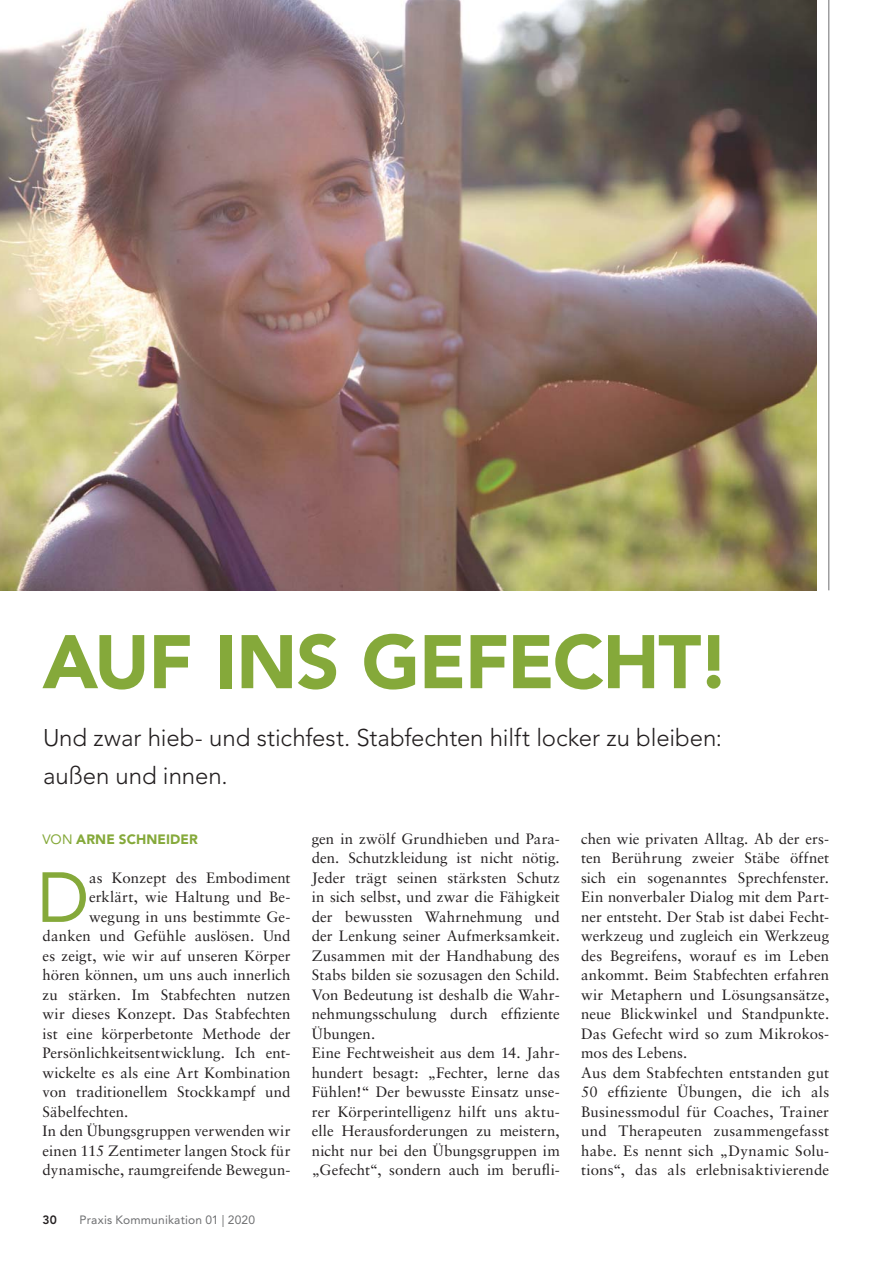
<style>
.page{position:relative;width:893px;height:1263px;background:#fff}
.page>*{position:absolute;margin:0;border:0;box-sizing:border-box;transform-origin:0 0}
.t1{font:900 75px "Avenir LT Std";letter-spacing:-.02em;color:#85a93a}
.t2{font:70.05px "Avenir LT Std";color:#85a93a}
.t3{font:300 24px/37.5px "Avenir LT Std";letter-spacing:-.005em;color:#231f20}
.t4{font:15px/19.5px "Sabon LT Std";letter-spacing:.005em;color:#231f20}
.t5{font:900 13.5px "Avenir LT Std";letter-spacing:.01em;color:#85a93a}
.t6{font:12px "Avenir LT Std";letter-spacing:.015em;color:#6d6e70}
.t7{font:800 12px "Avenir LT Std";color:#231f20}
.s1{font-weight:400}
</style>
<div class="page">
<img style="left:0;top:0;width:816px;height:590px">
<hr style="left:828px;top:0;width:1px;height:590px;background:#6d6e70">
<h1 class="t1" style="left:43px;top:626px;width:689px">AUF INS GEFECHT!</h1>
<h3 class="t3" style="left:43px;top:721px;width:680px">Und zwar hieb- und stichfest. Stabfechten hilft locker zu bleiben: außen und innen.</h3>
<p class="t5" style="left:43px;top:833px;width:157px"><span class="s1">VON</span> ARNE SCHNEIDER</p>
<h2 class="t2" style="left:37px;top:863px;width:53px">D</h2>
<p class="t4" style="left:89px;top:869px;width:203px">as Konzept des Embodiment</p>
<p class="t4" style="left:89px;top:888px;width:203px">erklärt, wie Haltung und Be-</p>
<p class="t4" style="left:89px;top:908px;width:203px">wegung in uns bestimmte Ge-</p>
<p class="t4" style="left:43px;top:927px;width:250px">danken und Gefühle auslösen. Und</p>
<p class="t4" style="left:43px;top:947px;width:250px">es zeigt, wie wir auf unseren Körper</p>
<p class="t4" style="left:43px;top:966px;width:250px">hören können, um uns auch innerlich</p>
<p class="t4" style="left:43px;top:986px;width:250px">zu stärken. Im Stabfechten nutzen</p>
<p class="t4" style="left:43px;top:1005px;width:250px">wir dieses Konzept. Das Stabfechten</p>
<p class="t4" style="left:43px;top:1025px;width:250px">ist eine körperbetonte Methode der</p>
<p class="t4" style="left:43px;top:1044px;width:250px">Persönlichkeitsentwicklung. Ich ent-</p>
<p class="t4" style="left:43px;top:1064px;width:250px">wickelte es als eine Art Kombination</p>
<p class="t4" style="left:43px;top:1083px;width:250px">von traditionellem Stockkampf und</p>
<p class="t4" style="left:43px;top:1103px;width:87px">Säbelfechten.</p>
<p class="t4" style="left:43px;top:1122px;width:249px">In den Übungsgruppen verwenden wir</p>
<p class="t4" style="left:43px;top:1142px;width:249px">einen 115 Zentimeter langen Stock für</p>
<p class="t4" style="left:43px;top:1161px;width:249px">dynamische, raumgreifende Bewegun-</p>
<p class="t7" style="left:43px;top:1213px;width:16px">30</p>
<p class="t6" style="left:80px;top:1213px;width:177px">Praxis Kommunikation 01 | 2020</p>
<p class="t4" style="left:312px;top:830px;width:250px">gen in zwölf Grundhieben und Para&shy;den. Schutzkleidung ist nicht nötig.<br>Jeder trägt seinen stärksten Schutz in sich selbst, und zwar die Fähigkeit der bewussten Wahrnehmung und der Lenkung seiner Aufmerksamkeit.<br>Zusammen mit der Handhabung des Stabs bilden sie sozusagen den Schild.<br>Von Bedeutung ist deshalb die Wahr&shy;nehmungsschulung durch effiziente Übungen.<br>Eine Fechtweisheit aus dem 14. Jahr&shy;hundert besagt: „Fechter, lerne das Fühlen!“ Der bewusste Einsatz unse&shy;rer Körperintelligenz hilft uns aktu&shy;elle Herausforderungen zu meistern, nicht nur bei den Übungsgruppen im „Gefecht“, sondern auch im berufli-</p>
<p class="t4" style="left:581px;top:830px;width:250px">chen wie privaten Alltag. Ab der ers&shy;ten Berührung zweier Stäbe öffnet sich ein sogenanntes Sprechfenster.<br>Ein nonverbaler Dialog mit dem Part&shy;ner entsteht. Der Stab ist dabei Fecht&shy;werkzeug und zugleich ein Werkzeug des Begreifens, worauf es im Leben ankommt. Beim Stabfechten erfahren wir Metaphern und Lösungsansätze, neue Blickwinkel und Standpunkte.<br>Das Gefecht wird so zum Mikrokos&shy;mos des Lebens.<br>Aus dem Stabfechten entstanden gut 50 effiziente Übungen, die ich als Businessmodul für Coaches, Trainer und Therapeuten zusammengefasst habe. Es nennt sich „Dynamic Solu&shy;tions“, das als erlebnisaktivierende</p>
</div>
